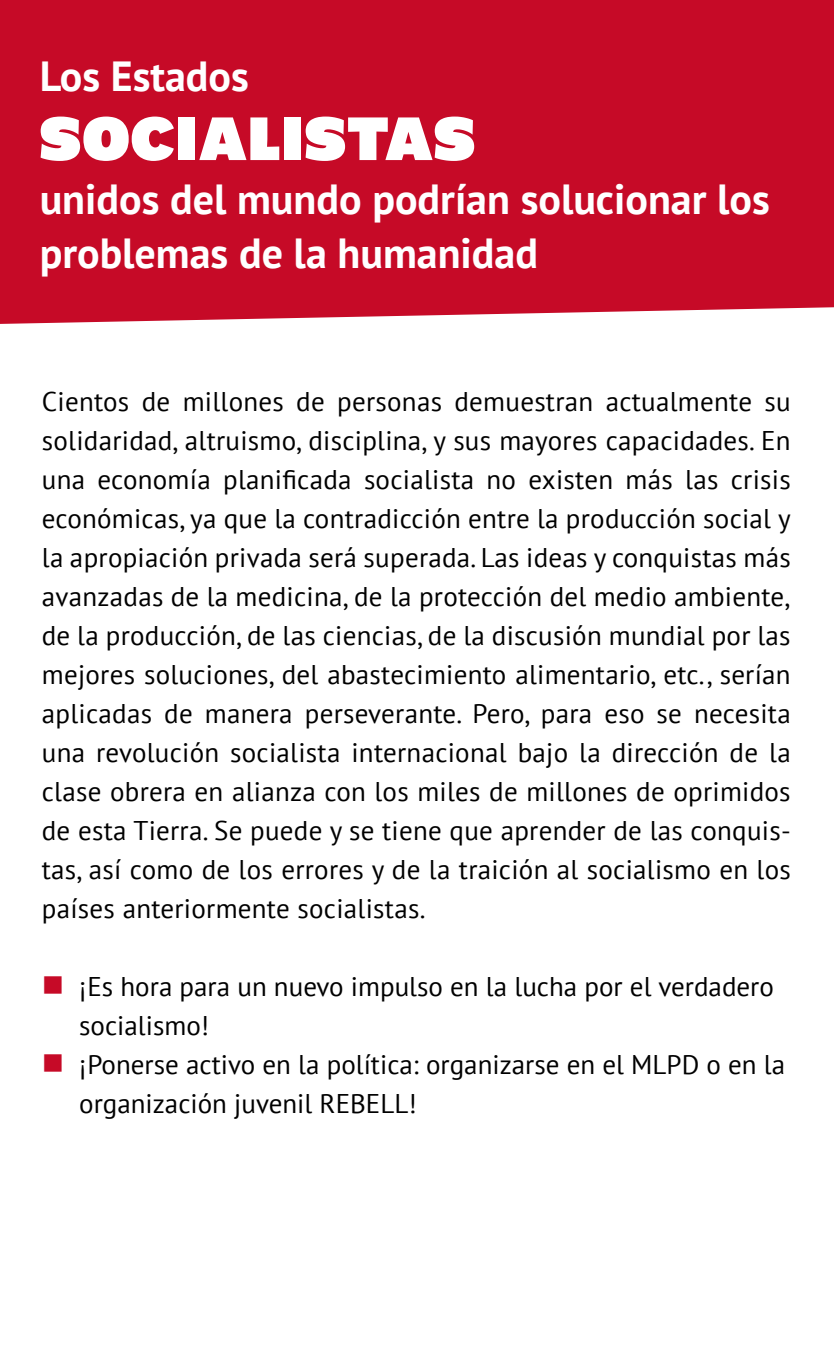
<style>
.page{position:relative;width:834px;height:1361px;background:#fff}
.page>*{position:absolute;margin:0;border:0;box-sizing:border-box;transform-origin:0 0}
.t1{font:60px "Shire Derbyshire";letter-spacing:.02em;color:#fff}
.t2{font:700 42px/54px "PT Sans";color:#fff}
.t3{font:27px/39px "PT Sans";color:#000;text-align:justify}
</style>
<div class="page">
<div style="left:0;top:0;width:833px;height:324px;background:#c60a27"></div>
<h2 class="t2" style="left:40px;top:49px;width:211px">Los Estados</h2>
<h1 class="t1" style="left:40px;top:104px;width:437px">SOCIALISTAS</h1>
<h2 class="t2" style="left:40px;top:172px;width:731px">unidos del mundo podrían solucionar los problemas de la humanidad</h2>
<p class="t3" style="left:42px;top:381px;width:750px">Cientos de millones de personas demuestran actualmente su solidaridad, altruismo, disciplina, y sus mayores capacidades. En una economía planificada socialista no existen más las crisis económicas, ya que la contradicción entre la producción social y la apropiación privada será superada. Las ideas y conquistas más avanzadas de la medicina, de la protección del medio ambiente, de la producción, de las ciencias, de la discusión mundial por las mejores soluciones, del abastecimiento alimentario, etc., serían aplicadas de manera perseverante. Pero, para eso se necesita una revolución socialista internacional bajo la dirección de la clase obrera en alianza con los miles de millones de oprimidos de esta Tierra. Se puede y se tiene que aprender de las conquis&shy;tas, así como de los errores y de la traición al socialismo en los países anteriormente socialistas.</p>
<p class="t3" style="left:79px;top:966px;width:707px;text-align:left">¡Es hora para un nuevo impulso en la lucha por el verdadero socialismo!<br>¡Ponerse activo en la política: organizarse en el MLPD o en la organización juvenil REBELL!</p>
</div>
